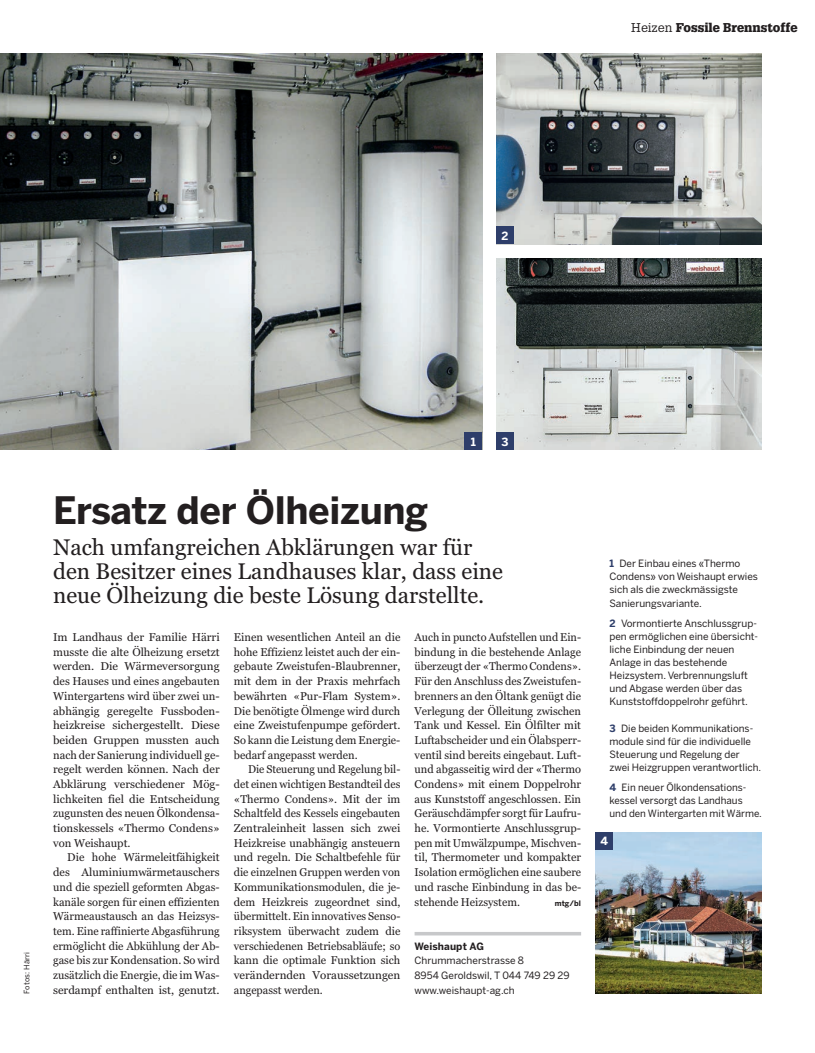
<style>
.page{position:relative;width:815px;height:1053px;background:#fff}
.page>*{position:absolute;margin:0;border:0;box-sizing:border-box;transform-origin:0 0}
.t1{font:700 37.5px "Benton Sans";letter-spacing:-.01em;color:#231f20}
.t2{font:22.5px/23.8px "Georgia";color:#231f20}
.t3{font:900 12.5px "Glypha LT";color:#231f20}
.t4{font:11.25px/14.8px "Georgia";color:#231f20;text-align:justify}
.t5{font:11.25px "Georgia";color:#231f20;scale:.96 1}
.t6{font:11.25px "Georgia";color:#231f20;scale:1.04 1}
.t7{font:700 11.25px "Benton Sans";color:#fff}
.t8{font:10px/13.1px "Benton Sans";color:#231f20}
.t9{font:7.5px "Benton Sans";letter-spacing:.02em;color:#231f20}
.t10{font:700 7.5px "Benton Sans";color:#231f20}
.s1{font-weight:400}
.s2{font-weight:700}
.s3{font-weight:700;color:#2e3e6a}
</style>
<div class="page">
<img style="left:595px;top:832px;width:167px;height:161px">
<img style="left:496px;top:53px;width:266px;height:191px">
<img style="left:496px;top:259px;width:266px;height:191px">
<img style="left:0;top:53px;width:482px;height:397px">
<div style="left:464px;top:432px;width:18px;height:18px;background:#2e3e6a"></div>
<div style="left:496px;top:226px;width:18px;height:18px;background:#2e3e6a"></div>
<div style="left:496px;top:432px;width:18px;height:18px;background:#2e3e6a"></div>
<div style="left:595px;top:832px;width:18px;height:17px;background:#2e3e6a"></div>
<svg style="left:415px;top:932px;width:166px;height:3px"></svg>
<p class="t3" style="left:631px;top:22px;width:167px"><span class="s1">Heizen</span> Fossile Brennstoffe</p>
<p class="t7" style="left:501px;top:231px;width:8px">2</p>
<p class="t9" style="left:24px;top:993px;width:44px;rotate:-90deg">Fotos: Härri</p>
<p class="t1" style="left:53px;top:496px;width:377px">Ersatz der Ölheizung</p>
<p class="t7" style="left:471px;top:437px;width:7px">1</p>
<p class="t7" style="left:501px;top:437px;width:9px">3</p>
<p class="t2" style="left:53px;top:537px;width:451px">Nach umfangreichen Abklärungen war für den Besitzer eines Landhauses klar, dass eine neue Ölheizung die beste Lösung darstellte.</p>
<p class="t4" style="left:53px;top:630px;width:168px">Im Landhaus der Familie Härri</p>
<p class="t4" style="left:53px;top:645px;width:168px">musste die alte Ölheizung ersetzt</p>
<p class="t4" style="left:53px;top:660px;width:168px">werden. Die Wärmeversorgung</p>
<p class="t4" style="left:53px;top:674px;width:168px">des Hauses und eines angebauten</p>
<p class="t4" style="left:53px;top:689px;width:168px">Wintergartens wird über zwei un-</p>
<p class="t4" style="left:53px;top:704px;width:168px">abhängig geregelte Fussboden-</p>
<p class="t6" style="left:53px;top:720px;width:162px">heizkreise sichergestellt. Diese</p>
<p class="t4" style="left:53px;top:733px;width:168px">beiden Gruppen mussten auch</p>
<p class="t4" style="left:53px;top:748px;width:168px">nach der Sanierung individuell ge-</p>
<p class="t4" style="left:53px;top:762px;width:168px">regelt werden können. Nach der</p>
<p class="t4" style="left:53px;top:777px;width:168px">Abklärung verschiedener Mög-</p>
<p class="t4" style="left:53px;top:792px;width:168px">lichkeiten fiel die Entscheidung</p>
<p class="t4" style="left:53px;top:806px;width:168px">zugunsten des neuen Ölkondensa-</p>
<p class="t4" style="left:53px;top:821px;width:168px">tionskessels «Thermo Condens»</p>
<p class="t4" style="left:53px;top:836px;width:79px">von Weishaupt.</p>
<p class="t4" style="left:67px;top:851px;width:154px">Die hohe Wärmeleitfähigkeit</p>
<p class="t4" style="left:53px;top:865px;width:168px">des Aluminiumwärmetauschers</p>
<p class="t4" style="left:53px;top:880px;width:168px">und die speziell geformten Abgas-</p>
<p class="t4" style="left:53px;top:895px;width:168px">kanäle sorgen für einen effizienten</p>
<p class="t4" style="left:53px;top:909px;width:168px">Wärmeaustausch an das Heizsys-</p>
<p class="t4" style="left:53px;top:924px;width:168px">tem. Eine raffinierte Abgasführung</p>
<p class="t4" style="left:53px;top:939px;width:168px">ermöglicht die Abkühlung der Ab-</p>
<p class="t4" style="left:53px;top:953px;width:168px">gase bis zur Kondensation. So wird</p>
<p class="t4" style="left:53px;top:968px;width:168px">zusätzlich die Energie, die im Was-</p>
<p class="t4" style="left:53px;top:983px;width:168px">serdampf enthalten ist, genutzt.</p>
<p class="t4" style="left:234px;top:630px;width:168px">Einen wesentlichen Anteil an die</p>
<p class="t4" style="left:234px;top:645px;width:168px">hohe Effizienz leistet auch der ein-</p>
<p class="t4" style="left:234px;top:660px;width:168px">gebaute Zweistufen-Blaubrenner,</p>
<p class="t4" style="left:234px;top:674px;width:168px">mit dem in der Praxis mehrfach</p>
<p class="t4" style="left:234px;top:689px;width:168px">bewährten «Pur-Flam System».</p>
<p class="t4" style="left:234px;top:704px;width:168px">Die benötigte Ölmenge wird durch</p>
<p class="t4" style="left:234px;top:718px;width:168px">eine Zweistufenpumpe gefördert.</p>
<p class="t4" style="left:234px;top:733px;width:168px">So kann die Leistung dem Energie-</p>
<p class="t4" style="left:234px;top:748px;width:125px">bedarf angepasst werden.</p>
<p class="t5" style="left:248px;top:764px;width:160px">Die Steuerung und Regelung bil-</p>
<p class="t4" style="left:234px;top:777px;width:168px">det einen wichtigen Bestandteil des</p>
<p class="t4" style="left:234px;top:792px;width:168px">«Thermo Condens». Mit der im</p>
<p class="t4" style="left:234px;top:806px;width:168px">Schaltfeld des Kessels eingebauten</p>
<p class="t4" style="left:234px;top:821px;width:168px">Zentraleinheit lassen sich zwei</p>
<p class="t4" style="left:234px;top:836px;width:168px">Heizkreise unabhängig ansteuern</p>
<p class="t4" style="left:234px;top:851px;width:168px">und regeln. Die Schaltbefehle für</p>
<p class="t4" style="left:234px;top:865px;width:168px">die einzelnen Gruppen werden von</p>
<p class="t4" style="left:234px;top:880px;width:168px">Kommunikationsmodulen, die je-</p>
<p class="t4" style="left:234px;top:895px;width:168px">dem Heizkreis zugeordnet sind,</p>
<p class="t5" style="left:234px;top:911px;width:175px">übermittelt. Ein innovatives Senso-</p>
<p class="t4" style="left:234px;top:924px;width:168px">riksystem überwacht zudem die</p>
<p class="t4" style="left:234px;top:939px;width:168px">verschiedenen Betriebsabläufe; so</p>
<p class="t4" style="left:234px;top:953px;width:168px">kann die optimale Funktion sich</p>
<p class="t4" style="left:234px;top:968px;width:168px">verändernden Voraussetzungen</p>
<p class="t4" style="left:234px;top:983px;width:90px">angepasst werden.</p>
<p class="t4" style="left:415px;top:630px;width:168px">Auch in puncto Aufstellen und Ein&shy;bindung in die bestehende Anlage überzeugt der «Thermo Condens».<br>Für den Anschluss des Zweistufen&shy;brenners an den Öltank genügt die Verlegung der Ölleitung zwischen Tank und Kessel. Ein Ölfilter mit Luftabscheider und ein Ölabsperr&shy;ventil sind bereits eingebaut. Luft&shy;und abgasseitig wird der «Thermo Condens» mit einem Doppelrohr aus Kunststoff angeschlossen. Ein Geräuschdämpfer sorgt für Laufru&shy;he. Vormontierte Anschlussgrup&shy;pen mit Umwälzpumpe, Mischven&shy;til, Thermometer und kompakter Isolation ermöglichen eine saubere und rasche Einbindung in das be&shy;stehende Heizsystem.</p>
<p class="t10" style="left:555px;top:899px;width:28px">mtg/bl</p>
<p class="t8" style="left:415px;top:939px;width:157px;line-height:14.8px"><span class="s2">Weishaupt AG<br></span>Chrummacherstrasse 8<br>8954 Geroldswil, T 044 749 29 29 www.weishaupt-ag.ch</p>
<p class="t8" style="left:609px;top:558px;width:150px"><span class="s3">1</span> Der Einbau eines «Thermo<br>Condens» von Weishaupt erwies sich als die zweckmässigste<br>Sanierungsvariante.</p>
<p class="t8" style="left:609px;top:617px;width:150px"><span class="s3">2</span> Vormontierte Anschlussgrup&shy;pen ermöglichen eine übersicht&shy;liche Einbindung der neuen<br>Anlage in das bestehende<br>Heizsystem. Verbrennungsluft und Abgase werden über das<br>Kunststoffdoppelrohr geführt.</p>
<p class="t8" style="left:609px;top:722px;width:153px"><span class="s3">3</span> Die beiden Kommunikations&shy;module sind für die individuelle<br>Steuerung und Regelung der zwei Heizgruppen verantwortlich.</p>
<p class="t8" style="left:609px;top:781px;width:154px"><span class="s3">4</span> Ein neuer Ölkondensations&shy;kessel versorgt das Landhaus und den Wintergarten mit Wärme.</p>
<p class="t7" style="left:600px;top:837px;width:9px">4</p>
</div>
